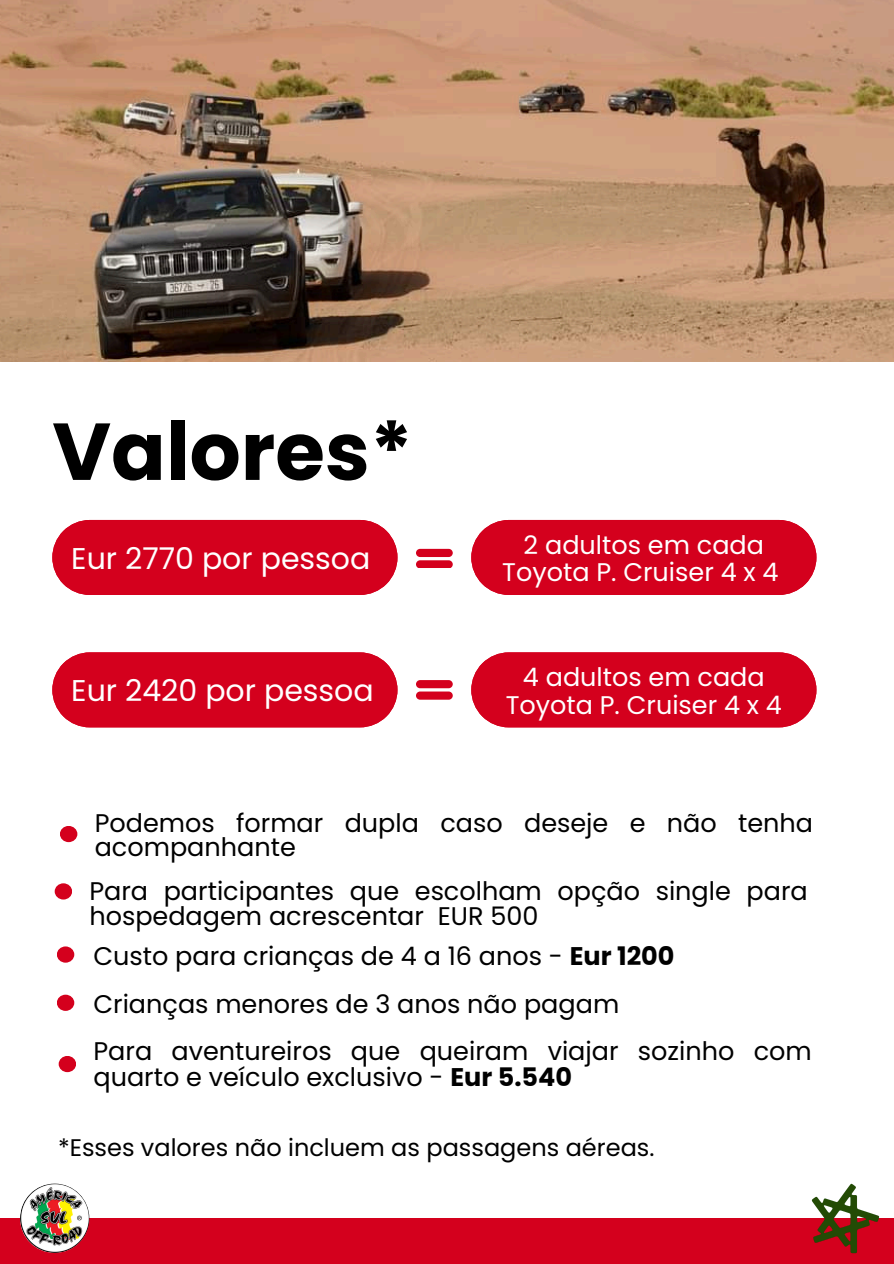
<style>
.page{position:relative;width:894px;height:1264px;background:#fff}
.page>*{position:absolute;margin:0;border:0;box-sizing:border-box;transform-origin:0 0}
.t1{font:700 80.4px "Poppins";color:#000}
.t2{font:30px "Poppins";color:#fff}
.t3{font:25.5px/24.8px "Poppins";color:#000}
.t4{font:25.5px/27.5px "Poppins";color:#fff;text-align:center}
.t5{font:24px "Poppins";color:#000}
.s1{font-weight:700}
</style>
<div class="page">
<img style="left:0;top:0;width:893px;height:361px">
<div style="left:52px;top:520px;width:345px;height:75px;background:#d4001d"></div>
<div style="left:471px;top:520px;width:345px;height:75px;background:#d4001d"></div>
<svg style="left:416px;top:549px;width:36px;height:19px"></svg>
<div style="left:52px;top:652px;width:345px;height:75px;background:#d4001d"></div>
<div style="left:471px;top:652px;width:345px;height:75px;background:#d4001d"></div>
<svg style="left:416px;top:680px;width:36px;height:19px"></svg>
<div style="left:60px;top:826px;width:17px;height:16px;background:#d4001d;border-radius:50%"></div>
<div style="left:57px;top:946px;width:17px;height:16px;background:#d4001d;border-radius:50%"></div>
<div style="left:57px;top:994px;width:17px;height:16px;background:#d4001d;border-radius:50%"></div>
<div style="left:59px;top:1055px;width:17px;height:17px;background:#d4001d;border-radius:50%"></div>
<div style="left:0;top:1218px;width:893px;height:45px;background:#d4001d"></div>
<img style="left:811px;top:1183px;width:69px;height:71px">
<img style="left:20px;top:1183px;width:69px;height:69px;border-radius:50%">
<div style="left:55px;top:883px;width:17px;height:16px;background:#d4001d;border-radius:50%"></div>
<h1 class="t1" style="left:52px;top:395px;width:362px">Valores*</h1>
<h2 class="t2" style="left:71px;top:537px;width:300px">Eur 2770 por pessoa</h2>
<p class="t4" style="left:502px;top:531px;width:278px">2 adultos em cada<br>Toyota P. Cruiser 4 x 4</p>
<p class="t2" style="left:71px;top:669px;width:304px">Eur 2420 por pessoa</p>
<h2 class="t4" style="left:505px;top:663px;width:278px">4 adultos em cada<br>Toyota P. Cruiser 4 x 4</h2>
<p class="t3" style="left:95px;top:810px;width:719px">Podemos formar dupla caso deseje e não tenha acompanhante</p>
<p class="t3" style="left:89px;top:879px;width:719px">Para participantes que escolham opção single para hospedagem acrescentar EUR 500</p>
<p class="t3" style="left:93px;top:943px;width:582px">Custo para crianças de 4 a 16 anos - <span class="s1">Eur 1200</span></p>
<p class="t3" style="left:93px;top:991px;width:527px">Crianças menores de 3 anos não pagam</p>
<p class="t3" style="left:93px;top:1038px;width:719px;line-height:25.8px">Para aventureiros que queiram viajar sozinho com quarto e veículo exclusivo - <span class="s1">Eur 5.540</span></p>
<p class="t5" style="left:58px;top:1130px;width:597px">*Esses valores não incluem as passagens aéreas.</p>
</div>
